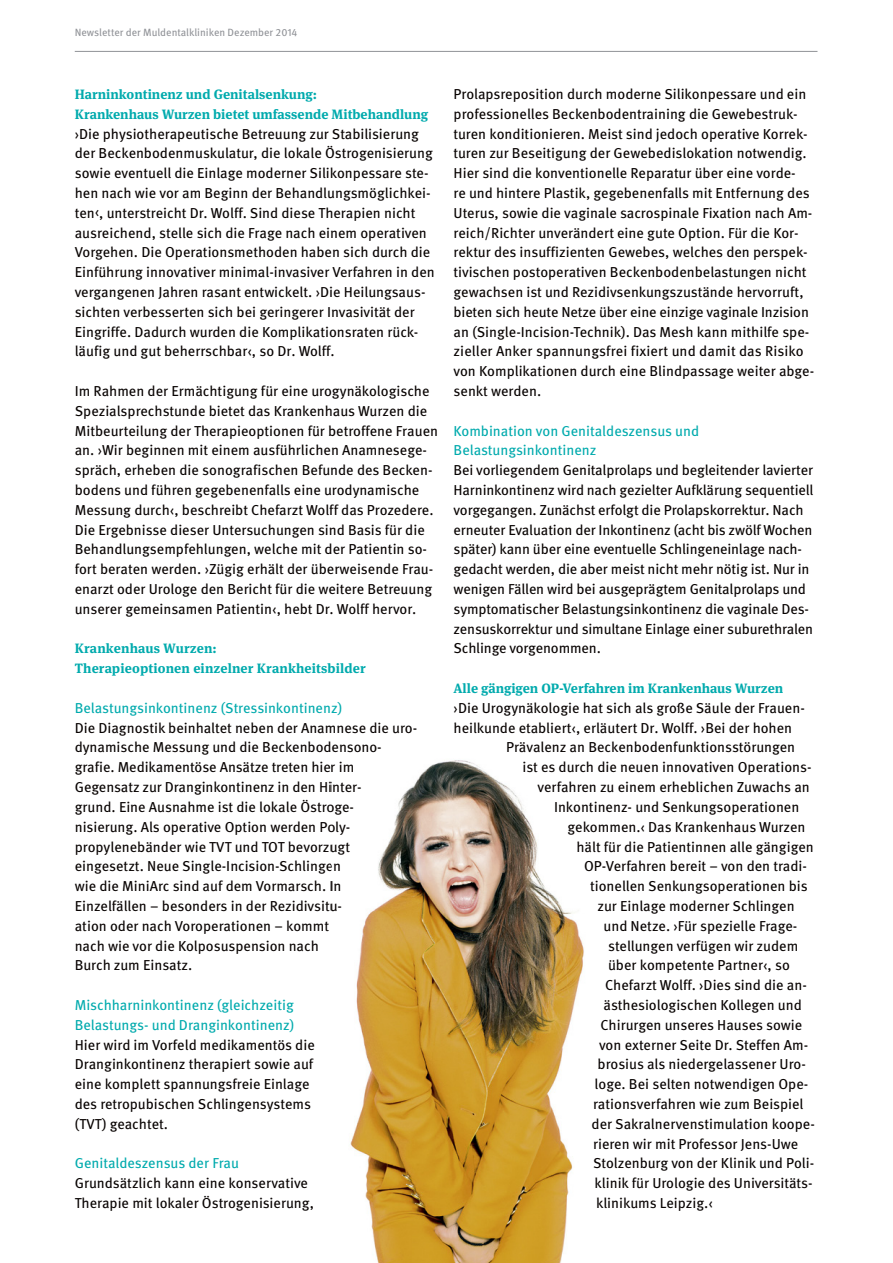
<style>
.page{position:relative;width:893px;height:1263px;background:#fff}
.page>*{position:absolute;margin:0;border:0;box-sizing:border-box;transform-origin:0 0}
.Fließtext{font:14.4px/19.8px "Meta OT";color:#080302}
.Fließtext-2{font:14.4px/19.8px "Meta OT";color:#00aaad}
.titel_klein{font:700 13.5px "Meta Serif OT";color:#00aaad}
.Fließtext-3{font:700 13.5px "Meta Serif OT";letter-spacing:.01em;color:#00aaad}
.Fließtext-4{font:10.5px "Meta OT";color:#909297}
</style>
<div class="page">
<hr style="left:75px;top:51px;width:742px;height:1px;background:#909297">
<img style="left:350px;top:760px;width:234px;height:503px">
<p class="Fließtext-4" style="left:75px;top:26px;width:224px">Newsletter der Muldentalkliniken Dezember 2014</p>
<p class="titel_klein" style="left:75px;top:86px;width:244px">Harninkontinenz und Genitalsenkung:</p>
<p class="titel_klein" style="left:75px;top:106px;width:355px">Krankenhaus Wurzen bietet umfassende Mitbehandlung</p>
<p class="Fließtext" style="left:75px;top:124px;width:362px">›Die physiotherapeutische Betreuung zur Stabilisierung der Beckenbodenmuskulatur, die lokale Östrogenisierung sowie eventuell die Einlage moderner Silikonpessare ste&shy;hen nach wie vor am Beginn der Behandlungsmöglichkei&shy;ten‹, unterstreicht Dr. Wolff. Sind diese Therapien nicht ausreichend, stelle sich die Frage nach einem operativen Vorgehen. Die Operationsmethoden haben sich durch die Einführung innovativer minimal-invasiver Verfahren in den vergangenen Jahren rasant entwickelt. ›Die Heilungsaus&shy;sichten verbesserten sich bei geringerer Invasivität der Eingriffe. Dadurch wurden die Komplikationsraten rück&shy;läufig und gut beherrschbar‹, so Dr. Wolff.</p>
<p class="Fließtext" style="left:75px;top:381px;width:365px">Im Rahmen der Ermächtigung für eine urogynäkologische Spezialsprechstunde bietet das Krankenhaus Wurzen die Mitbeurteilung der Therapieoptionen für betroffene Frauen an. ›Wir beginnen mit einem ausführlichen Anamnesege&shy;spräch, erheben die sonografischen Befunde des Becken&shy;bodens und führen gegebenenfalls eine urodynamische Messung durch‹, beschreibt Chefarzt Wolff das Prozedere.<br>Die Ergebnisse dieser Untersuchungen sind Basis für die Behandlungsempfehlungen, welche mit der Patientin so&shy;fort beraten werden. ›Zügig erhält der überweisende Frau&shy;enarzt oder Urologe den Bericht für die weitere Betreuung unserer gemeinsamen Patientin‹, hebt Dr. Wolff hervor.</p>
<p class="Fließtext-3" style="left:75px;top:640px;width:144px">Krankenhaus Wurzen:</p>
<p class="Fließtext-3" style="left:75px;top:660px;width:292px">Therapieoptionen einzelner Krankheitsbilder</p>
<p class="Fließtext-2" style="left:75px;top:698px;width:269px">Belastungsinkontinenz (Stressinkontinenz)</p>
<p class="Fließtext" style="left:75px;top:718px;width:344px">Die Diagnostik beinhaltet neben der Anamnese die uro&shy;dynamische Messung und die Beckenbodensono&shy;grafie. Medikamentöse Ansätze treten hier im Gegensatz zur Dranginkontinenz in den Hinter-<br>grund. Eine Ausnahme ist die lokale Östroge&shy;nisierung. Als operative Option werden Poly&shy;propylenebänder wie TVT und TOT bevorzugt eingesetzt. Neue Single-Incision-Schlingen<br>wie die MiniArc sind auf dem Vormarsch. In Einzelfällen – besonders in der Rezidivsitu-<br>ation oder nach Voroperationen – kommt<br>nach wie vor die Kolposuspension nach<br>Burch zum Einsatz.</p>
<p class="Fließtext-2" style="left:75px;top:995px;width:221px">Mischharninkontinenz (gleichzeitig<br>Belastungs- und Dranginkontinenz)</p>
<p class="Fließtext" style="left:75px;top:1035px;width:242px">Hier wird im Vorfeld medikamentös die Dranginkontinenz therapiert sowie auf eine komplett spannungsfreie Einlage des retropubischen Schlingensystems (TVT) geachtet.</p>
<p class="Fließtext-2" style="left:75px;top:1153px;width:166px">Genitaldeszensus der Frau</p>
<p class="Fließtext" style="left:75px;top:1173px;width:241px">Grundsätzlich kann eine konservative<br>Therapie mit lokaler Östrogenisierung,</p>
<p class="Fließtext" style="left:454px;top:84px;width:362px">Prolapsreposition durch moderne Silikonpessare und ein professionelles Beckenbodentraining die Gewebestruk&shy;turen konditionieren. Meist sind jedoch operative Korrek&shy;turen zur Beseitigung der Gewebedislokation notwendig.<br>Hier sind die konventionelle Reparatur über eine vorde-<br>re und hintere Plastik, gegebenenfalls mit Entfernung des Uterus, sowie die vaginale sacrospinale Fixation nach Am&shy;reich/Richter unverändert eine gute Option. Für die Kor&shy;rektur des insuffizienten Gewebes, welches den perspek&shy;tivischen postoperativen Beckenbodenbelastungen nicht gewachsen ist und Rezidivsenkungszustände hervorruft, bieten sich heute Netze über eine einzige vaginale Inzision an (Single-Incision-Technik). Das Mesh kann mithilfe spe&shy;zieller Anker spannungsfrei fixiert und damit das Risiko von Komplikationen durch eine Blindpassage weiter abge&shy;senkt werden.</p>
<p class="Fließtext-2" style="left:454px;top:421px;width:247px">Kombination von Genitaldeszensus und<br>Belastungsinkontinenz</p>
<p class="Fließtext" style="left:454px;top:460px;width:361px">Bei vorliegendem Genitalprolaps und begleitender lavierter Harninkontinenz wird nach gezielter Aufklärung sequentiell vorgegangen. Zunächst erfolgt die Prolapskorrektur. Nach erneuter Evaluation der Inkontinenz (acht bis zwölf Wochen später) kann über eine eventuelle Schlingeneinlage nach&shy;gedacht werden, die aber meist nicht mehr nötig ist. Nur in wenigen Fällen wird bei ausgeprägtem Genitalprolaps und symptomatischer Belastungsinkontinenz die vaginale Des&shy;zensuskorrektur und simultane Einlage einer suburethralen Schlinge vorgenommen.</p>
<p class="titel_klein" style="left:454px;top:680px;width:331px">Alle gängigen OP-Verfahren im Krankenhaus Wurzen</p>
<p class="Fließtext" style="left:454px;top:698px;width:353px">›Die Urogynäkologie hat sich als große Säule der Frauen-</p>
<p class="Fließtext" style="left:454px;top:718px;width:340px">heilkunde etabliert‹, erläutert Dr. Wolff. ›Bei der hohen</p>
<p class="Fließtext" style="left:506px;top:738px;width:291px">Prävalenz an Beckenbodenfunktionsstörungen</p>
<p class="Fließtext" style="left:523px;top:757px;width:290px">ist es durch die neuen innovativen Operations-</p>
<p class="Fließtext" style="left:538px;top:777px;width:274px">verfahren zu einem erheblichen Zuwachs an</p>
<p class="Fließtext" style="left:554px;top:797px;width:247px">Inkontinenz- und Senkungsoperationen</p>
<p class="Fließtext" style="left:568px;top:817px;width:239px">gekommen.‹ Das Krankenhaus Wurzen</p>
<p class="Fließtext" style="left:577px;top:837px;width:239px">hält für die Patientinnen alle gängigen</p>
<p class="Fließtext" style="left:584px;top:856px;width:224px">OP-Verfahren bereit – von den tradi-</p>
<p class="Fließtext" style="left:590px;top:876px;width:219px">tionellen Senkungsoperationen bis</p>
<p class="Fließtext" style="left:598px;top:896px;width:199px">zur Einlage moderner Schlingen</p>
<p class="Fließtext" style="left:604px;top:916px;width:195px">und Netze. ›Für spezielle Frage-</p>
<p class="Fließtext" style="left:608px;top:936px;width:192px">stellungen verfügen wir zudem</p>
<p class="Fließtext" style="left:608px;top:955px;width:183px">über kompetente Partner‹, so</p>
<p class="Fließtext" style="left:605px;top:975px;width:203px">Chefarzt Wolff. ›Dies sind die an-</p>
<p class="Fließtext" style="left:604px;top:995px;width:200px">ästhesiologischen Kollegen und</p>
<p class="Fließtext" style="left:601px;top:1015px;width:203px">Chirurgen unseres Hauses sowie</p>
<p class="Fließtext" style="left:599px;top:1035px;width:211px">von externer Seite Dr. Steffen Am-</p>
<p class="Fließtext" style="left:598px;top:1054px;width:210px">brosius als niedergelassener Uro-</p>
<p class="Fließtext" style="left:595px;top:1074px;width:215px">loge. Bei selten notwendigen Ope-</p>
<p class="Fließtext" style="left:593px;top:1094px;width:212px">rationsverfahren wie zum Beispiel</p>
<p class="Fließtext" style="left:592px;top:1114px;width:225px">der Sakralnervenstimulation koope-</p>
<p class="Fließtext" style="left:593px;top:1134px;width:207px">rieren wir mit Professor Jens-Uwe</p>
<p class="Fließtext" style="left:593px;top:1153px;width:223px">Stolzenburg von der Klinik und Poli-</p>
<p class="Fließtext" style="left:595px;top:1173px;width:220px">klinik für Urologie des Universitäts-</p>
<p class="Fließtext" style="left:596px;top:1193px;width:118px">klinikums Leipzig.‹</p>
</div>
